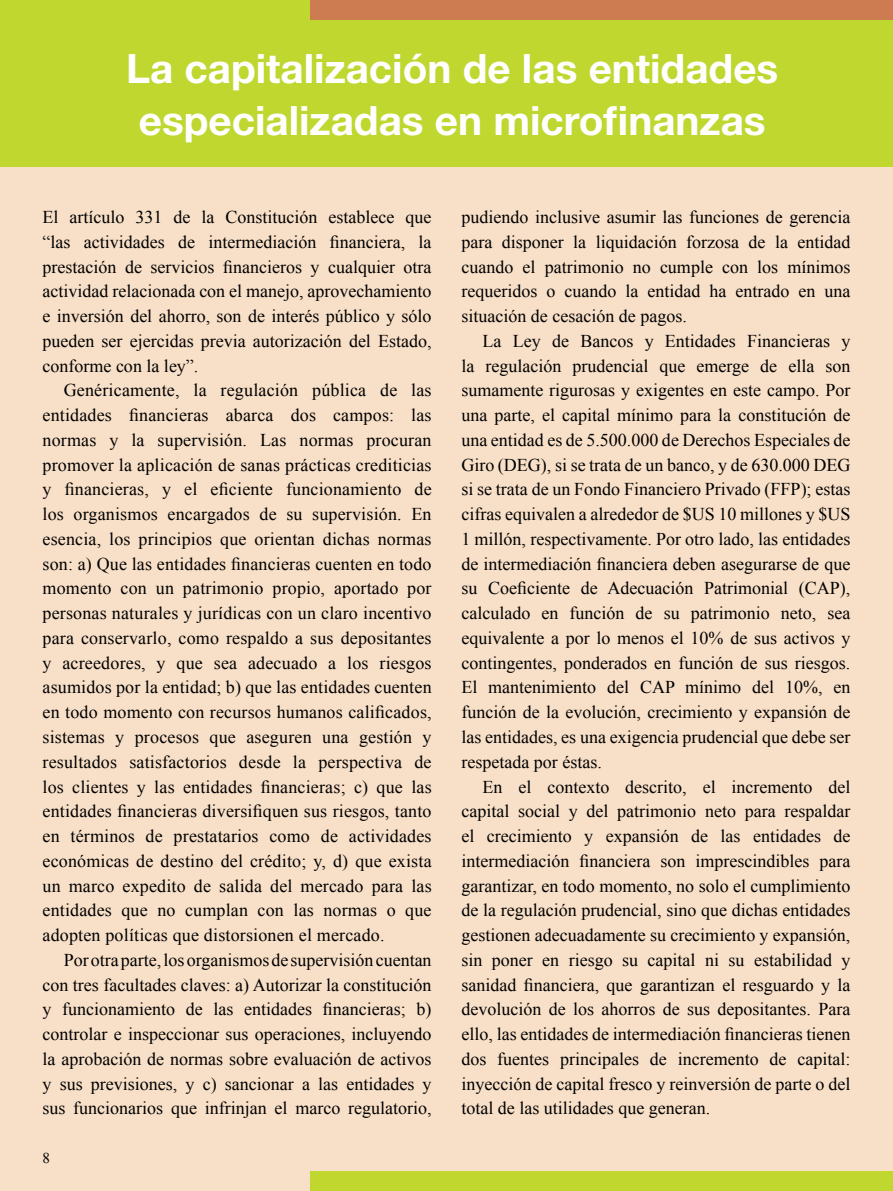
<style>
.page{position:relative;width:893px;height:1191px;background:#f8dfc7}
.page>*{position:absolute;margin:0;border:0;box-sizing:border-box;transform-origin:0 0}
.t1{font:700 40.5px/52.5px "Helvetica Neue LT Std";color:#fff;text-align:center}
.t2{font:18px/24.8px "Times New Roman";color:#000;text-align:justify}
.t3{font:15px "Times New Roman";color:#000}
</style>
<div class="page">
<div style="left:0;top:0;width:893px;height:166px;background:#bfd72f"></div>
<div style="left:310px;top:1171px;width:583px;height:20px;background:#bfd72f"></div>
<div style="left:310px;top:0;width:583px;height:19px;background:#cd7b50"></div>
<h1 class="t1" style="left:126px;top:41px;width:654px">La capitalización de las entidades especializadas en microfinanzas</h1>
<p class="t2" style="left:43px;top:204px;width:391px">El artículo 331 de la Constitución establece que “las actividades de intermediación financiera, la prestación de servicios financieros y cualquier otra actividad relacionada con el manejo, aprovechamiento e inversión del ahorro, son de interés público y sólo pueden ser ejercidas previa autorización del Estado, conforme con la ley”.</p>
<p class="t2" style="left:43px;top:378px;width:391px;text-indent:21px">Genéricamente, la regulación pública de las entidades financieras abarca dos campos: las normas y la supervisión. Las normas procuran promover la aplicación de sanas prácticas crediticias y financieras, y el eficiente funcionamiento de los organismos encargados de su supervisión. En esencia, los principios que orientan dichas normas son: a) Que las entidades financieras cuenten en todo momento con un patrimonio propio, aportado por personas naturales y jurídicas con un claro incentivo para conservarlo, como respaldo a sus depositantes y acreedores, y que sea adecuado a los riesgos asumidos por la entidad; b) que las entidades cuenten en todo momento con recursos humanos calificados, sistemas y procesos que aseguren una gestión y resultados satisfactorios desde la perspectiva de los clientes y las entidades financieras; c) que las entidades financieras diversifiquen sus riesgos, tanto en términos de prestatarios como de actividades económicas de destino del crédito; y, d) que exista un marco expedito de salida del mercado para las entidades que no cumplan con las normas o que adopten políticas que distorsionen el mercado.</p>
<p class="t2" style="left:43px;top:947px;width:391px;text-indent:21px">Por otra parte, los organismos de supervisión cuentan con tres facultades claves: a) Autorizar la constitución y funcionamiento de las entidades financieras; b) controlar e inspeccionar sus operaciones, incluyendo la aprobación de normas sobre evaluación de activos y sus previsiones, y c) sancionar a las entidades y sus funcionarios que infrinjan el marco regulatorio,</p>
<p class="t3" style="left:43px;top:1148px;width:9px">8</p>
<p class="t2" style="left:461px;top:204px;width:391px">pudiendo inclusive asumir las funciones de gerencia para disponer la liquidación forzosa de la entidad cuando el patrimonio no cumple con los mínimos requeridos o cuando la entidad ha entrado en una situación de cesación de pagos.</p>
<p class="t2" style="left:461px;top:328px;width:391px;text-indent:21px">La Ley de Bancos y Entidades Financieras y la regulación prudencial que emerge de ella son sumamente rigurosas y exigentes en este campo. Por una parte, el capital mínimo para la constitución de una entidad es de 5.500.000 de Derechos Especiales de Giro (DEG), si se trata de un banco, y de 630.000 DEG si se trata de un Fondo Financiero Privado (FFP); estas cifras equivalen a alrededor de $US 10 millones y $US 1 millón, respectivamente. Por otro lado, las entidades de intermediación financiera deben asegurarse de que su Coeficiente de Adecuación Patrimonial (CAP), calculado en función de su patrimonio neto, sea equivalente a por lo menos el 10% de sus activos y contingentes, ponderados en función de sus riesgos.<br>El mantenimiento del CAP mínimo del 10%, en función de la evolución, crecimiento y expansión de las entidades, es una exigencia prudencial que debe ser respetada por éstas.</p>
<p class="t2" style="left:461px;top:774px;width:391px;text-indent:21px">En el contexto descrito, el incremento del capital social y del patrimonio neto para respaldar el crecimiento y expansión de las entidades de intermediación financiera son imprescindibles para garantizar, en todo momento, no solo el cumplimiento de la regulación prudencial, sino que dichas entidades gestionen adecuadamente su crecimiento y expansión, sin poner en riesgo su capital ni su estabilidad y sanidad financiera, que garantizan el resguardo y la devolución de los ahorros de sus depositantes. Para ello, las entidades de intermediación financieras tienen dos fuentes principales de incremento de capital: inyección de capital fresco y reinversión de parte o del total de las utilidades que generan.</p>
</div>
